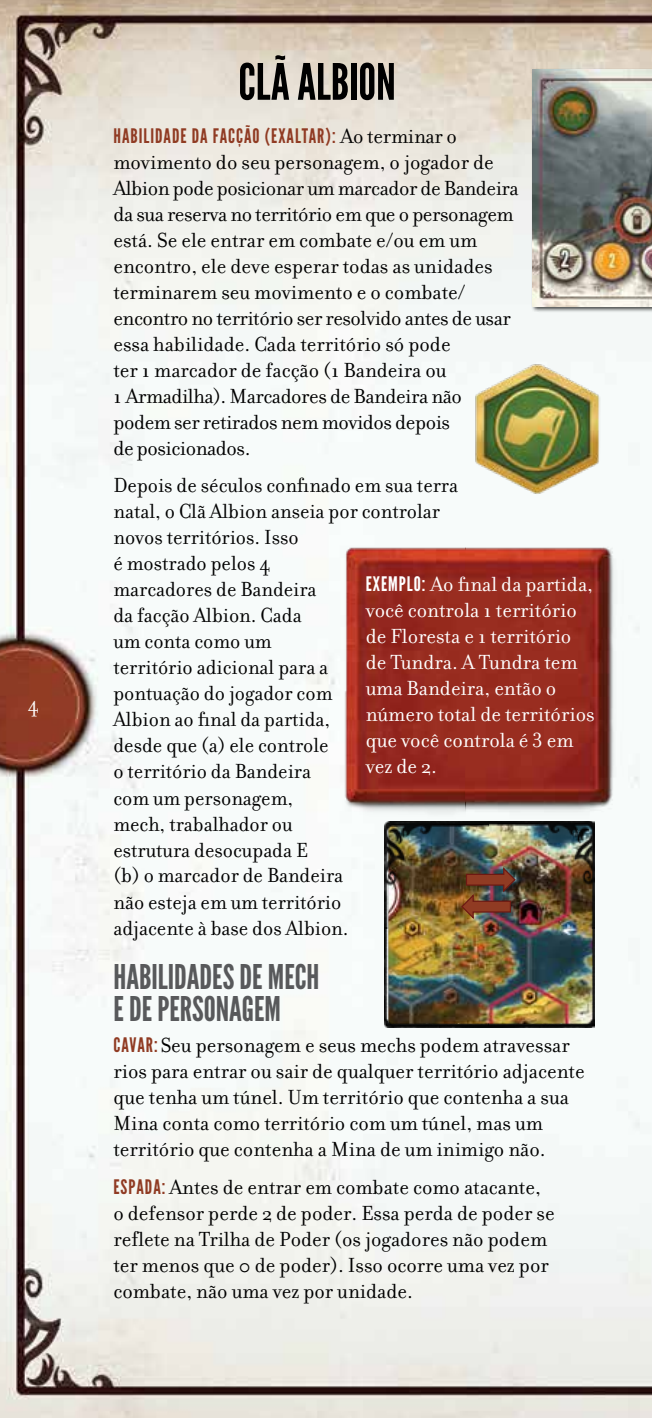
<style>
.page{position:relative;width:652px;height:1418px;background:#fff}
.page>*{position:absolute;margin:0;border:0;box-sizing:border-box;transform-origin:0 0}
.t1{font:50px "League Gothic";color:#000}
.t2{font:34px/32px "League Gothic";color:#58595b}
.t3{font:22px/26px "Filosofia";color:#000}
.t4{font:22px/26px "Filosofia";letter-spacing:-.02em;color:#000}
.t5{font:22px/26px "Filosofia";color:#fff}
.t6{font:20px "League Gothic";letter-spacing:.05em;color:#903b23}
.s1{font-family:"Filosofia";font-size:22px;color:#000}
.s2{font-family:"League Gothic";font-size:20px;color:#903b23}
.s3{font-family:"League Gothic";font-size:20px}
</style>
<div class="page">
<img style="left:0;top:0;width:652px;height:1417px">
<img style="left:335px;top:537px;width:288px;height:281px">
<div style="left:531px;top:68px;width:121px;height:245px;background:#000;opacity:.75"></div>
<img style="left:532px;top:69px;width:120px;height:237px">
<img style="left:385px;top:929px;width:210px;height:98px">
<img style="left:385px;top:821px;width:210px;height:108px">
<img style="left:471px;top:350px;width:144px;height:157px">
<p class="t5" style="left:28px;top:691px;width:13px">4</p>
<h1 class="t1" style="left:238px;top:52px;width:159px">CLÃ ALBION</h1>
<p class="t6" style="left:113px;top:124px;width:345px">HABILIDADE DA FACÇÃO (EXALTAR): <span class="s1">Ao terminar o</span></p>
<p class="t4" style="left:113px;top:149px;width:407px">movimento do seu personagem, o jogador de Albion pode posicionar um marcador de Bandeira da sua reserva no território em que o personagem está. Se ele entrar em combate e/ou em um encontro, ele deve esperar todas as unidades terminarem seu movimento e o combate/ encontro no território ser resolvido antes de usar essa habilidade. Cada território só pode<br>ter 1 marcador de facção (1 Bandeira ou<br>1 Armadilha). Marcadores de Bandeira não podem ser retirados nem movidos depois<br>de posicionados.</p>
<p class="t3" style="left:113px;top:473px;width:346px">Depois de séculos confinado em sua terra natal, o Clã Albion anseia por controlar novos territórios. Isso<br>é mostrado pelos 4<br>marcadores de Bandeira<br>da facção Albion. Cada<br>um conta como um<br>território adicional para a<br>pontuação do jogador com<br>Albion ao final da partida,<br>desde que (a) ele controle<br>o território da Bandeira<br>com um personagem,<br>mech, trabalhador ou<br>estrutura desocupada E<br>(b) o marcador de Bandeira<br>não esteja em um território<br>adjacente à base dos Albion.</p>
<h2 class="t2" style="left:113px;top:960px;width:208px">HABILIDADES DE MECH<br>E DE PERSONAGEM</h2>
<p class="t3" style="left:113px;top:1032px;width:473px"><span class="s2">CAVAR:</span> Seu personagem e seus mechs podem atravessar rios para entrar ou sair de qualquer território adjacente que tenha um túnel. Um território que contenha a sua Mina conta como território com um túnel, mas um território que contenha a Mina de um inimigo não.</p>
<p class="t3" style="left:113px;top:1174px;width:443px"><span class="s2">ESPADA:</span> Antes de entrar em combate como atacante, o defensor perde 2 de poder. Essa perda de poder se reflete na Trilha de Poder (os jogadores não podem ter menos que 0 de poder). Isso ocorre uma vez por combate, não uma vez por unidade.</p>
<p class="t5" style="left:366px;top:572px;width:230px"><span class="s3">EXEMPLO:</span> Ao final da partida, você controla 1 território de Floresta e 1 território de Tundra. A Tundra tem uma Bandeira, então o número total de territórios que você controla é 3 em vez de 2.</p>
</div>
